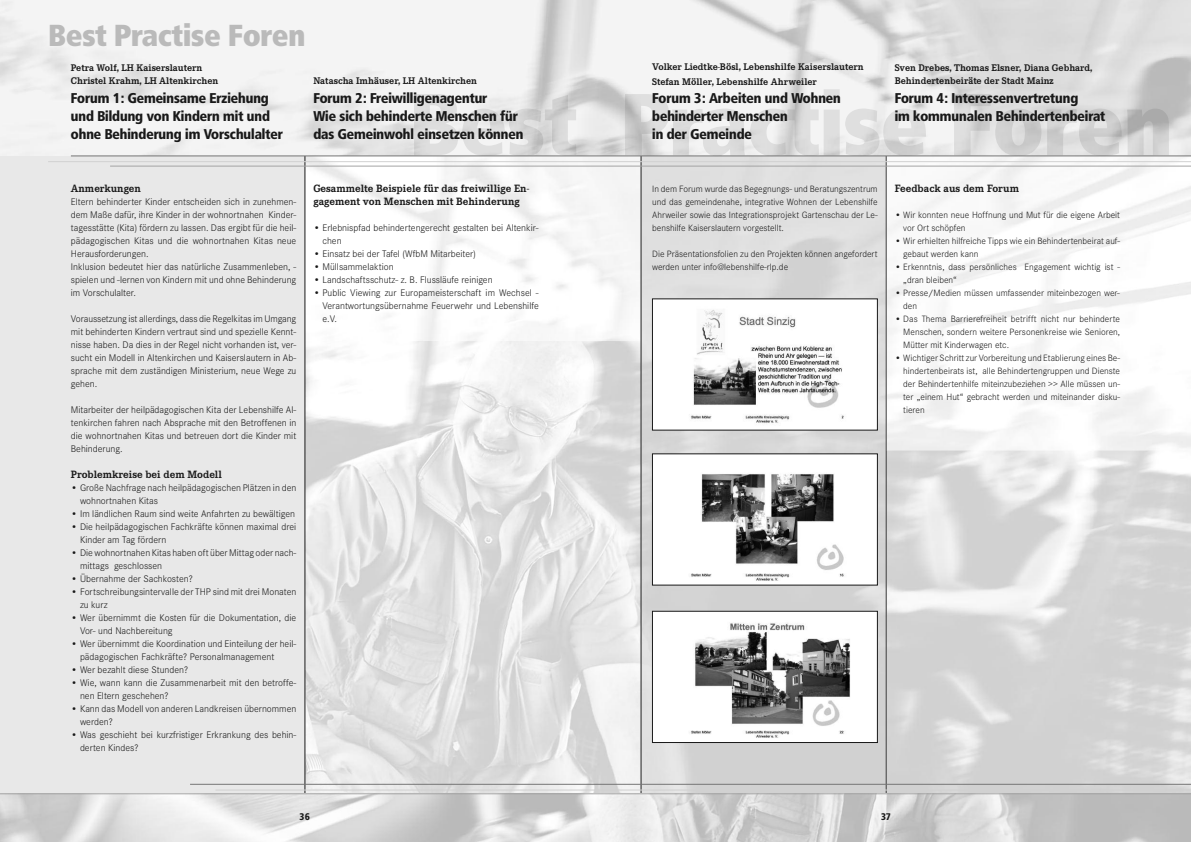
<style>
.page{position:relative;width:1191px;height:842px;background:#fff}
.page>*{position:absolute;margin:0;border:0;box-sizing:border-box;transform-origin:0 0}
.t1{font:800 30px "Frutiger Condensed BQ";color:#bababa}
.t2{font:900 14px/18px "Frutiger Condensed BQ";color:#191919}
.t3{font:700 11px/13px "Corporate E";color:#191919}
.t4{font:300 10px/13px "Corporate S";color:#191919}
.t5{font:700 10px/13px "Corporate E";color:#191919}
.t6{font:300 9.5px/13px "Corporate S";color:#191919}
.t7{font:900 9.5px "Frutiger Condensed BQ";color:#191919}
</style>
<div class="page">
<img style="left:305px;top:340px;width:886px;height:453px">
<img style="left:887px;top:156px;width:304px;height:295px">
<div style="left:0;top:0;width:305px;height:842px;background:#e8e8e8"></div>
<hr style="left:304px;top:155px;width:1px;height:687px;background:#191919">
<hr style="left:640px;top:155px;width:1px;height:687px;background:#191919">
<img style="left:642px;top:156px;width:245px;height:637px">
<img style="left:641px;top:156px;width:1px;height:637px">
<img style="left:886px;top:156px;width:1px;height:295px">
<img style="left:0;top:794px;width:1191px;height:48px">
<img style="left:0;top:0;width:1191px;height:156px">
<img style="left:713px;top:156px;width:106px;height:1px">
<img style="left:414px;top:94px;width:405px;height:61px">
<hr style="left:48px;top:161px;width:1143px;height:1px;background:#d1d1d1">
<hr style="left:110px;top:166px;width:1081px;height:1px;background:#a3a3a3">
<hr style="left:71px;top:155px;width:1120px;height:1px;background:#757575">
<hr style="left:215px;top:789px;width:976px;height:1px;background:#d1d1d1">
<hr style="left:0;top:793px;width:1191px;height:1px;background:#a3a3a3">
<hr style="left:190px;top:784px;width:1001px;height:1px;background:#757575">
<div style="left:652px;top:299px;width:225px;height:131px;background:#fff"></div>
<img style="left:691px;top:310px;width:153px;height:113px">
<div style="left:652px;top:454px;width:225px;height:131px;background:#fff"></div>
<img style="left:691px;top:474px;width:153px;height:107px">
<div style="left:652px;top:611px;width:225px;height:131px;background:#fff"></div>
<img style="left:689px;top:623px;width:161px;height:115px">
<div style="left:652px;top:611px;width:225px;height:132px;border:1px solid #191919"></div>
<h1 class="t1" style="left:49px;top:19px;width:258px">Best Practise Foren</h1>
<p class="t5" style="left:71px;top:61px;width:149px">Petra Wolf, LH Kaiserslautern<br>Christel Krahm, LH Altenkirchen</p>
<h2 class="t2" style="left:71px;top:89px;width:213px">Forum 1: Gemeinsame Erziehung und Bildung von Kindern mit und ohne Behinderung im Vorschulalter</h2>
<p class="t5" style="left:313px;top:74px;width:165px">Natascha Imhäuser, LH Altenkirchen</p>
<h2 class="t2" style="left:313px;top:89px;width:211px">Forum 2: Freiwilligenagentur<br>Wie sich behinderte Menschen für das Gemeinwohl einsetzen können</h2>
<p class="t3" style="left:71px;top:182px;width:71px">Anmerkungen</p>
<p class="t4" style="left:71px;top:195px;width:227px">Eltern behinderter Kinder entscheiden sich in zunehmen&shy;dem Maße dafür, ihre Kinder in der wohnortnahen Kinder&shy;tagesstätte (Kita) fördern zu lassen. Das ergibt für die heil&shy;pädagogischen Kitas und die wohnortnahen Kitas neue Herausforderungen.<br>Inklusion bedeutet hier das natürliche Zusammenleben, - spielen und -lernen von Kindern mit und ohne Behinderung im Vorschulalter.</p>
<p class="t4" style="left:71px;top:312px;width:227px;text-align:justify">Voraussetzung ist allerdings, dass die Regelkitas im Umgang mit behinderten Kindern vertraut sind und spezielle Kennt&shy;nisse haben. Da dies in der Regel nicht vorhanden ist, ver&shy;sucht ein Modell in Altenkirchen und Kaiserslautern in Ab&shy;sprache mit dem zuständigen Ministerium, neue Wege zu gehen.</p>
<p class="t4" style="left:71px;top:403px;width:227px;text-align:justify">Mitarbeiter der heilpädagogischen Kita der Lebenshilfe Al&shy;tenkirchen fahren nach Absprache mit den Betroffenen in die wohnortnahen Kitas und betreuen dort die Kinder mit Behinderung.</p>
<p class="t3" style="left:71px;top:468px;width:152px">Problemkreise bei dem Modell</p>
<p class="t4" style="left:80px;top:481px;width:218px;text-indent:-9px">• Große Nachfrage nach heilpädagogischen Plätzen in den wohnortnahen Kitas</p>
<p class="t4" style="left:71px;top:507px;width:226px">• Im ländlichen Raum sind weite Anfahrten zu bewältigen</p>
<p class="t4" style="left:80px;top:520px;width:218px;text-indent:-9px">• Die heilpädagogischen Fachkräfte können maximal drei<br>Kinder am Tag fördern</p>
<p class="t4" style="left:80px;top:546px;width:217px;text-indent:-9px">• Die wohnortnahen Kitas haben oft über Mittag oder nach&shy;mittags geschlossen</p>
<p class="t4" style="left:71px;top:572px;width:123px">• Übernahme der Sachkosten?</p>
<p class="t4" style="left:80px;top:585px;width:218px;text-indent:-9px">• Fortschreibungsintervalle der THP sind mit drei Monaten zu kurz</p>
<p class="t4" style="left:80px;top:611px;width:218px;text-indent:-9px">• Wer übernimmt die Kosten für die Dokumentation, die<br>Vor- und Nachbereitung</p>
<p class="t4" style="left:80px;top:637px;width:217px;text-indent:-9px">• Wer übernimmt die Koordination und Einteilung der heil&shy;pädagogischen Fachkräfte? Personalmanagement</p>
<p class="t4" style="left:71px;top:663px;width:119px">• Wer bezahlt diese Stunden?</p>
<p class="t4" style="left:80px;top:676px;width:217px;text-indent:-9px">• Wie, wann kann die Zusammenarbeit mit den betroffe&shy;nen Eltern geschehen?</p>
<p class="t4" style="left:80px;top:702px;width:218px;text-indent:-9px">• Kann das Modell von anderen Landkreisen übernommen werden?</p>
<p class="t4" style="left:80px;top:728px;width:217px;text-indent:-9px">• Was geschieht bei kurzfristiger Erkrankung des behin&shy;derten Kindes?</p>
<p class="t3" style="left:313px;top:182px;width:217px">Gesammelte Beispiele für das freiwillige En&shy;gagement von Menschen mit Behinderung</p>
<p class="t4" style="left:322px;top:221px;width:217px;text-indent:-9px">• Erlebnispfad behindertengerecht gestalten bei Altenkir&shy;chen</p>
<p class="t4" style="left:313px;top:247px;width:164px">• Einsatz bei der Tafel (WfbM Mitarbeiter)</p>
<p class="t4" style="left:313px;top:260px;width:82px">• Müllsammelaktion</p>
<p class="t4" style="left:313px;top:273px;width:181px">• Landschaftsschutz- z. B. Flussläufe reinigen</p>
<p class="t4" style="left:322px;top:286px;width:218px;text-align:justify;text-indent:-9px">• Public Viewing zur Europameisterschaft im Wechsel - Verantwortungsübernahme Feuerwehr und Lebenshilfe e.V.</p>
<p class="t5" style="left:652px;top:59px;width:213px;line-height:15px">Volker Liedtke-Bösl, Lebenshilfe Kaiserslautern<br>Stefan Möller, Lebenshilfe Ahrweiler</p>
<h2 class="t2" style="left:652px;top:89px;width:190px">Forum 3: Arbeiten und Wohnen behinderter Menschen<br>in der Gemeinde</h2>
<h2 class="t2" style="left:894px;top:89px;width:212px">Forum 4: Interessenvertretung<br>im kommunalen Behindertenbeirat</h2>
<p class="t5" style="left:894px;top:61px;width:199px">Sven Drebes, Thomas Elsner, Diana Gebhard,<br>Behindertenbeiräte der Stadt Mainz</p>
<p class="t6" style="left:652px;top:182px;width:227px;text-align:justify">In dem Forum wurde das Begegnungs- und Beratungszentrum und das gemeindenahe, integrative Wohnen der Lebenshilfe Ahrweiler sowie das Integrationsprojekt Gartenschau der Le&shy;benshilfe Kaiserslautern vorgestellt.</p>
<p class="t6" style="left:652px;top:247px;width:227px">Die Präsentationsfolien zu den Projekten können angefordert werden unter info@lebenshilfe-rlp.de</p>
<p class="t3" style="left:894px;top:182px;width:126px">Feedback aus dem Forum</p>
<p class="t6" style="left:903px;top:208px;width:218px;text-indent:-9px">• Wir konnten neue Hoffnung und Mut für die eigene Arbeit vor Ort schöpfen</p>
<p class="t6" style="left:903px;top:234px;width:218px;text-indent:-9px">• Wir erhielten hilfreiche Tipps wie ein Behindertenbeirat auf&shy;gebaut werden kann</p>
<p class="t6" style="left:903px;top:260px;width:218px;text-indent:-9px">• Erkenntnis, dass persönliches Engagement wichtig ist - „dran bleiben“</p>
<p class="t6" style="left:903px;top:286px;width:218px;text-indent:-9px">• Presse/Medien müssen umfassender miteinbezogen wer&shy;den</p>
<p class="t6" style="left:903px;top:312px;width:218px;text-align:justify;text-indent:-9px">• Das Thema Barrierefreiheit betrifft nicht nur behinderte Menschen, sondern weitere Personenkreise wie Senioren, Mütter mit Kinderwagen etc.</p>
<p class="t6" style="left:903px;top:351px;width:218px;text-align:justify;text-indent:-9px">• Wichtiger Schritt zur Vorbereitung und Etablierung eines Be&shy;hindertenbeirats ist, alle Behindertengruppen und Dienste der Behindertenhilfe miteinzubeziehen &gt;&gt; Alle müssen un&shy;ter „einem Hut“ gebracht werden und miteinander disku&shy;tieren</p>
<p class="t7" style="left:299px;top:811px;width:12px">36</p>
<p class="t7" style="left:881px;top:811px;width:12px">37</p>
</div>
